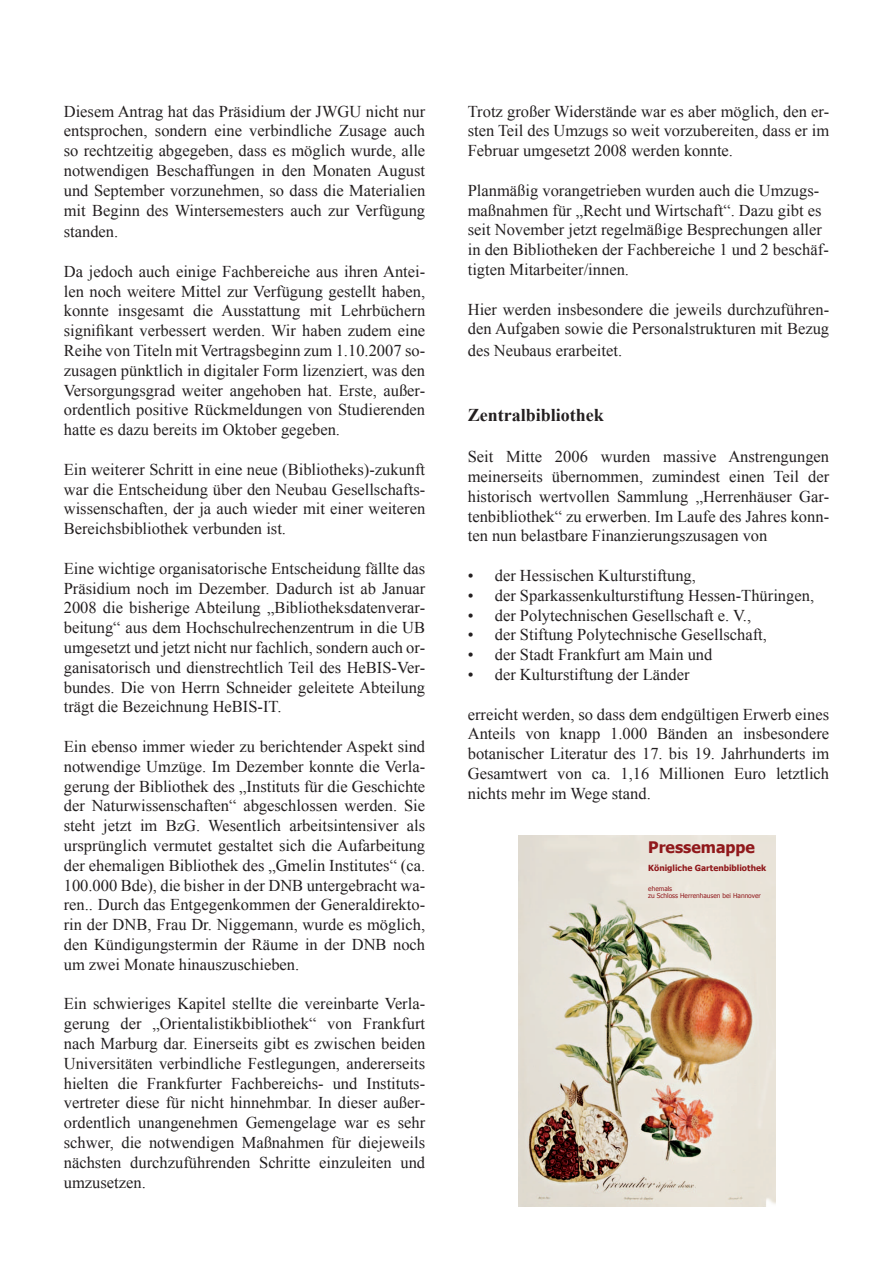
<style>
.page{position:relative;width:893px;height:1263px;background:#fff}
.page>*{position:absolute;margin:0;border:0;box-sizing:border-box;transform-origin:0 0}
.t1{font:700 18px "Times New Roman";color:#231f20}
.t2{font:16.5px/19.8px "Times New Roman";color:#231f20;text-align:justify}
.t3{font:700 15.9px "Tahoma";color:#90181b}
.t4{font:700 8.4px "Tahoma";color:#90181b}
.t5{font:6.6px/7.8px "Tahoma";color:#90181b}
</style>
<div class="page">
<img style="left:518px;top:835px;width:257px;height:372px">
<p class="t2" style="left:64px;top:103px;width:363px">Diesem Antrag hat das Präsidium der JWGU nicht nur entsprochen, sondern eine verbindliche Zusage auch so rechtzeitig abgegeben, dass es möglich wurde, alle notwendigen Beschaffungen in den Monaten August und September vorzunehmen, so dass die Materialien mit Beginn des Wintersemesters auch zur Verfügung</p>
<p class="t2" style="left:64px;top:223px;width:56px">standen.</p>
<p class="t2" style="left:64px;top:263px;width:363px">Da jedoch auch einige Fachbereiche aus ihren Antei&shy;len noch weitere Mittel zur Verfügung gestellt haben, konnte insgesamt die Ausstattung mit Lehrbüchern signiikant verbessert werden. Wir haben zudem eine Reihe von Titeln mit Vertragsbeginn zum 1.10.2007 so&shy;zusagen pünktlich in digitaler Form lizenziert, was den Versorgungsgrad weiter angehoben hat. Erste, außer&shy;ordentlich positive Rückmeldungen von Studierenden hatte es dazu bereits im Oktober gegeben.</p>
<p class="t2" style="left:64px;top:461px;width:363px">Ein weiterer Schritt in eine neue (Bibliotheks)-zukunft war die Entscheidung über den Neubau Gesellschafts&shy;wissenschaften, der ja auch wieder mit einer weiteren Bereichsbibliothek verbunden ist.</p>
<p class="t2" style="left:64px;top:560px;width:363px">Eine wichtige organisatorische Entscheidung fällte das Präsidium noch im Dezember. Dadurch ist ab Januar 2008 die bisherige Abteilung „Bibliotheksdatenverar&shy;beitung“ aus dem Hochschulrechenzentrum in die UB umgesetzt und jetzt nicht nur fachlich, sondern auch or&shy;ganisatorisch und dienstrechtlich Teil des HeBIS-Ver&shy;bundes. Die von Herrn Schneider geleitete Abteilung trägt die Bezeichnung HeBIS-IT.</p>
<p class="t2" style="left:64px;top:738px;width:363px">Ein ebenso immer wieder zu berichtender Aspekt sind notwendige Umzüge. Im Dezember konnte die Verla&shy;gerung der Bibliothek des „Instituts für die Geschichte der Naturwissenschaften“ abgeschlossen werden. Sie steht jetzt im BzG. Wesentlich arbeitsintensiver als ursprünglich vermutet gestaltet sich die Aufarbeitung der ehemaligen Bibliothek des „Gmelin Institutes“ (ca.<br>100.000 Bde), die bisher in der DNB untergebracht wa&shy;ren.. Durch das Entgegenkommen der Generaldirekto&shy;rin der DNB, Frau Dr. Niggemann, wurde es möglich, den Kündigungstermin der Räume in der DNB noch um zwei Monate hinauszuschieben.</p>
<p class="t2" style="left:64px;top:995px;width:363px">Ein schwieriges Kapitel stellte die vereinbarte Verla&shy;gerung der „Orientalistikbibliothek“ von Frankfurt nach Marburg dar. Einerseits gibt es zwischen beiden Universitäten verbindliche Festlegungen, andererseits hielten die Frankfurter Fachbereichs- und Instituts&shy;vertreter diese für nicht hinnehmbar. In dieser außer&shy;ordentlich unangenehmen Gemengelage war es sehr schwer, die notwendigen Maßnahmen für diejeweils nächsten durchzuführenden Schritte einzuleiten und umzusetzen.</p>
<p class="t2" style="left:468px;top:103px;width:363px">Trotz großer Widerstände war es aber möglich, den er&shy;sten Teil des Umzugs so weit vorzubereiten, dass er im Februar umgesetzt 2008 werden konnte.</p>
<p class="t2" style="left:468px;top:182px;width:363px;text-align:left">Planmäßig vorangetrieben wurden auch die Umzugs&shy;maßnahmen für „Recht und Wirtschaft“. Dazu gibt es seit November jetzt regelmäßige Besprechungen aller in den Bibliotheken der Fachbereiche 1 und 2 beschäf&shy;tigten Mitarbeiter/innen.</p>
<p class="t2" style="left:468px;top:301px;width:363px">Hier werden insbesondere die jeweils durchzuführen&shy;den Aufgaben sowie die Personalstrukturen mit Bezug</p>
<p class="t2" style="left:468px;top:342px;width:156px">des Neubaus erarbeitet.</p>
<p class="t1" style="left:468px;top:409px;width:138px">Zentralbibliothek</p>
<p class="t2" style="left:468px;top:448px;width:363px">Seit Mitte 2006 wurden massive Anstrengungen meinerseits übernommen, zumindest einen Teil der historisch wertvollen Sammlung „Herrenhäuser Gar&shy;tenbibliothek“ zu erwerben. Im Laufe des Jahres konn&shy;ten nun belastbare Finanzierungszusagen von</p>
<p class="t2" style="left:495px;top:567px;width:321px;text-align:left">der Hessischen Kulturstiftung,<br>der Sparkassenkulturstiftung Hessen-Thüringen, der Polytechnischen Gesellschaft e. V.,<br>der Stiftung Polytechnische Gesellschaft,<br>der Stadt Frankfurt am Main und<br>der Kulturstiftung der Länder</p>
<p class="t2" style="left:468px;top:706px;width:363px">erreicht werden, so dass dem endgültigen Erwerb eines Anteils von knapp 1.000 Bänden an insbesondere botanischer Literatur des 17. bis 19. Jahrhunderts im Gesamtwert von ca. 1,16 Millionen Euro letztlich nichts mehr im Wege stand.</p>
<p class="t2" style="left:468px;top:567px;width:7px">• • • • • •</p>
<p class="t3" style="left:648px;top:840px;width:108px">Pressemappe</p>
<p class="t4" style="left:648px;top:865px;width:119px">Königliche Gartenbibliothek</p>
<p class="t5" style="left:648px;top:884px;width:114px">ehemals<br>zu Schloss Herrenhausen bei Hannover</p>
</div>
